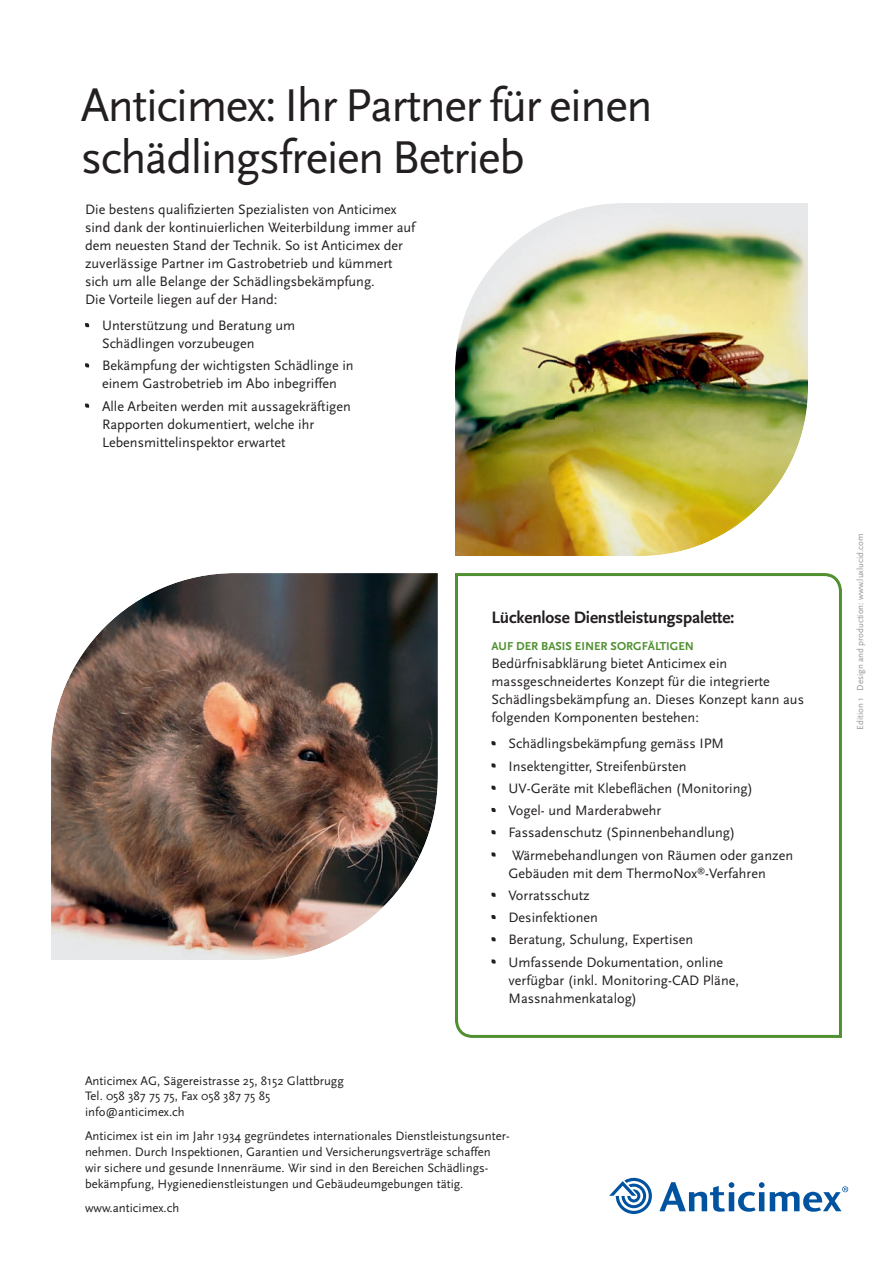
<style>
.page{position:relative;width:893px;height:1263px;background:#fff}
.page>*{position:absolute;margin:0;border:0;box-sizing:border-box;transform-origin:0 0}
.t1{font:48px/52.5px "Scala Sans";letter-spacing:-.03em;color:#231f20}
.t2{font:700 17.25px "Scala Sans";letter-spacing:-.01em;color:#231f20}
.t3{font:14.25px/18px "Scala Sans";color:#231f20}
.t4{font:12.75px/15.8px "Scala Sans";color:#231f20}
.t5{font:700 12px "Scala Sans";color:#509030}
.t6{font:9px "Scala Sans";color:#939598}
</style>
<div class="page">
<svg style="left:609px;top:1178px;width:239px;height:36px"></svg>
<svg style="left:85px;top:323px;width:4px;height:4px"></svg>
<svg style="left:85px;top:363px;width:4px;height:4px"></svg>
<svg style="left:85px;top:404px;width:4px;height:4px"></svg>
<img style="left:455px;top:203px;width:353px;height:353px">
<img style="left:51px;top:573px;width:387px;height:387px">
<svg style="left:455px;top:573px;width:387px;height:465px"></svg>
<svg style="left:491px;top:741px;width:5px;height:4px"></svg>
<svg style="left:491px;top:763px;width:5px;height:4px"></svg>
<svg style="left:491px;top:786px;width:5px;height:4px"></svg>
<svg style="left:491px;top:808px;width:5px;height:4px"></svg>
<svg style="left:491px;top:830px;width:5px;height:4px"></svg>
<svg style="left:491px;top:852px;width:5px;height:4px"></svg>
<svg style="left:491px;top:893px;width:5px;height:4px"></svg>
<svg style="left:491px;top:915px;width:5px;height:4px"></svg>
<svg style="left:491px;top:937px;width:5px;height:4px"></svg>
<svg style="left:491px;top:959px;width:5px;height:4px"></svg>
<h1 class="t1" style="left:81px;top:80px;width:573px">Anticimex: Ihr Partner für einen schädlingsfreien Betrieb</h1>
<p class="t3" style="left:85px;top:200px;width:332px">Die bestens qualifizierten Spezialisten von Anticimex sind dank der kontinuierlichen Weiterbildung immer auf dem neuesten Stand der Technik. So ist Anticimex der zuverlässige Partner im Gastrobetrieb und kümmert sich um alle Belange der Schädlingsbekämpfung.<br>Die Vorteile liegen auf der Hand:</p>
<p class="t3" style="left:102px;top:317px;width:195px">Unterstützung und Beratung um<br>Schädlingen vorzubeugen</p>
<p class="t3" style="left:102px;top:357px;width:253px">Bekämpfung der wichtigsten Schädlinge in einem Gastrobetrieb im Abo inbegriffen</p>
<p class="t3" style="left:102px;top:397px;width:250px">Alle Arbeiten werden mit aussagekräftigen<br>Rapporten dokumentiert, welche ihr<br>Lebensmittelinspektor erwartet</p>
<p class="t2" style="left:491px;top:608px;width:245px">Lückenlose Dienstleistungspalette:</p>
<p class="t5" style="left:491px;top:639px;width:204px">AUF DER BASIS EINER SORGFÄLTIGEN</p>
<p class="t3" style="left:491px;top:654px;width:314px">Bedürfnisabklärung bietet Anticimex ein massgeschneidertes Konzept für die integrierte Schädlingsbekämpfung an. Dieses Konzept kann aus folgenden Komponenten bestehen:</p>
<p class="t3" style="left:508px;top:733px;width:286px;line-height:22.2px">Schädlingsbekämpfung gemäss IPM Insektengitter, Streifenbürsten<br>UV-Geräte mit Klebeflächen (Monitoring)<br>Vogel- und Marderabwehr<br>Fassadenschutz (Spinnenbehandlung)<br>Wärmebehandlungen von Räumen oder ganzen</p>
<p class="t3" style="left:508px;top:862px;width:259px;line-height:22.2px">Gebäuden mit dem ThermoNox<sup>®</sup>-Verfahren<br>Vorratsschutz<br>Desinfektionen<br>Beratung, Schulung, Expertisen<br>Umfassende Dokumentation, online</p>
<p class="t3" style="left:508px;top:971px;width:232px">verfügbar (inkl. Monitoring-CAD Pläne,<br>Massnahmenkatalog)</p>
<p class="t4" style="left:85px;top:1073px;width:260px">Anticimex AG, Sägereistrasse 25, 8152 Glattbrugg<br>Tel. 058 387 75 75, Fax 058 387 75 85 info@anticimex.ch</p>
<p class="t4" style="left:85px;top:1129px;width:426px">Anticimex ist ein im Jahr 1934 gegründetes internationales Dienstleistungsunter&shy;nehmen. Durch Inspektionen, Garantien und Versicherungsverträge schaffen wir sichere und gesunde Innenräume. Wir sind in den Bereichen Schädlings&shy;bekämpfung, Hygienedienstleistungen und Gebäudeumgebungen tätig.</p>
<p class="t4" style="left:85px;top:1200px;width:96px">www.anticimex.ch</p>
<p class="t6" style="left:855px;top:730px;width:198px;rotate:-90deg">Edition 1 Design and production: www.luxlucid.com</p>
</div>
